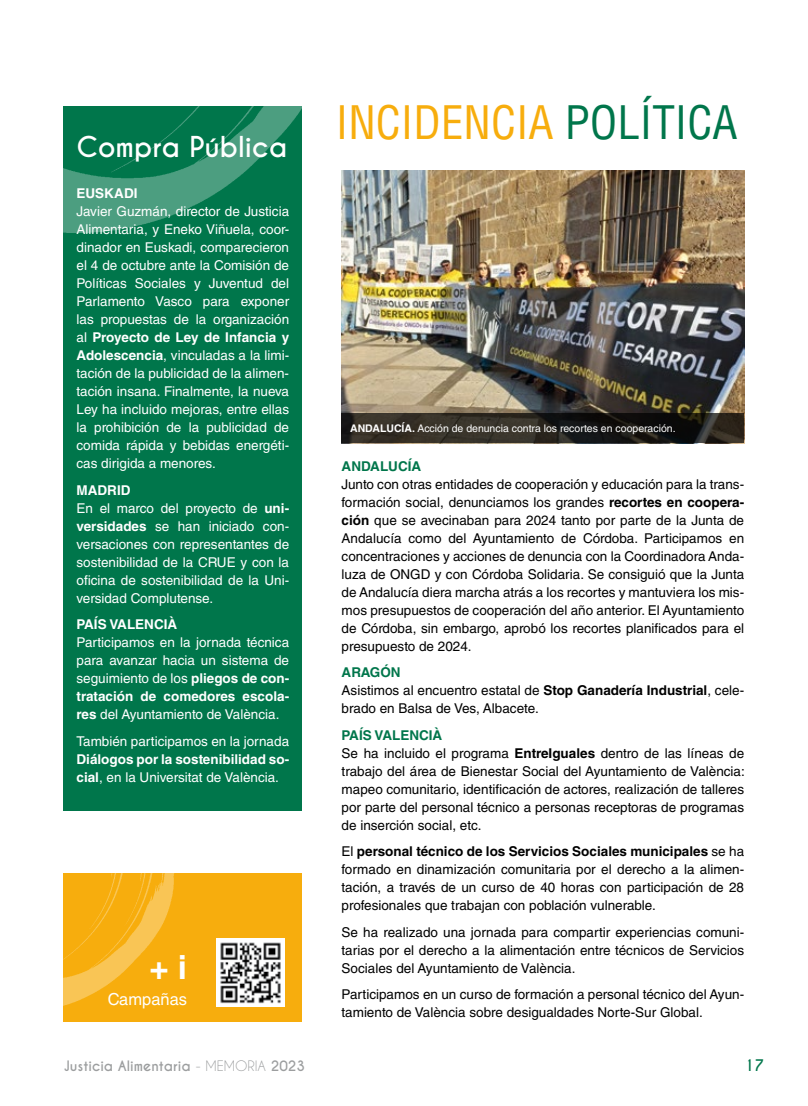
<style>
.page{position:relative;width:808px;height:1106px;background:#fff}
.page>*{position:absolute;margin:0;border:0;box-sizing:border-box;transform-origin:0 0}
.t1{font:condensed 45px "Helvetica LT Std";color:#f7ad0d}
.t2{font:condensed 45px "Helvetica LT Std";color:#00764b}
.t3{font:700 33px "Helvetica LT Std";color:#fff}
.t4{font:700 27px "Caviar Dreams";color:#fff}
.t5{font:16.5px "Helvetica LT Std";color:#fff}
.t6{font:700 15px "Caviar Dreams";color:#00764b}
.t7{font:13.5px/18px "Helvetica LT Std";color:#000;text-align:justify}
.t8{font:13.5px/18px "Helvetica LT Std";color:#fff;text-align:justify}
.t9{font:700 13.5px/18px "Helvetica LT Std";color:#fff}
.t10{font:700 13.5px "Caviar Dreams";color:#9c9e9f}
.t11{font:700 13.5px "Helvetica LT Std";color:#00764b}
.t12{font:10.5px "Helvetica LT Std";color:#fff}
.s1{font-weight:700}
.s2{font-weight:400}
.s3{font-weight:700;color:#00764b}
</style>
<div class="page">
<div style="left:64px;top:106px;width:238px;height:705px;background:#00764b"></div>
<img style="left:64px;top:106px;width:238px;height:126px">
<div style="left:64px;top:873px;width:238px;height:149px;background:#f7ad0d"></div>
<img style="left:217px;top:938px;width:68px;height:68px">
<img style="left:64px;top:873px;width:111px;height:133px">
<img style="left:342px;top:170px;width:402px;height:274px">
<svg style="left:342px;top:413px;width:402px;height:30px;background:#27241e"></svg>
<h3 class="t4" style="left:77px;top:131px;width:212px">Compra Pública</h3>
<p class="t9" style="left:77px;top:184px;width:47px">Euskadi</p>
<p class="t8" style="left:77px;top:202px;width:214px">Javier Guzmán, director de Justicia Alimentaria, y Eneko Viñuela, coor&shy;dinador en Euskadi, comparecieron el 4 de octubre ante la Comisión de Políticas Sociales y Juventud del Parlamento Vasco para exponer las propuestas de la organización al <span class="s1">Proyecto de Ley de Infancia y Adolescencia</span>, vinculadas a la limi&shy;tación de la publicidad de la alimen&shy;tación insana. Finalmente, la nueva Ley ha incluido mejoras, entre ellas la prohibición de la publicidad de comida rápida y bebidas energéti&shy;cas dirigida a menores.</p>
<p class="t8" style="left:77px;top:481px;width:214px;text-align:left"><span class="s1">MADRID<br></span>En el marco del proyecto de <span class="s1">uni&shy;versidades</span> se han iniciado con&shy;versaciones con representantes de sostenibilidad de la CRUE y con la oficina de sostenibilidad de la Uni&shy;versidad Complutense.</p>
<p class="t9" style="left:77px;top:615px;width:50px">Pa ís Valenci</p>
<p class="t9" style="left:168px;top:615px;width:11px">à</p>
<p class="t8" style="left:77px;top:633px;width:214px">Participamos en la jornada técnica para avanzar hacia un sistema de seguimiento de los <span class="s1">pliegos de con&shy;tratación de comedores escola&shy;res</span> del Ayuntamiento de València.</p>
<p class="t8" style="left:77px;top:732px;width:214px">También participamos en la jornada</p>
<p class="t9" style="left:77px;top:750px;width:214px">Diálogos por la sostenibilidad so&shy;cial<span class="s2">, en la Universitat de València.</span></p>
<h2 class="t3" style="left:149px;top:947px;width:39px">+ i</h2>
<p class="t5" style="left:108px;top:989px;width:81px">Campañas</p>
<h1 class="t1" style="left:336px;top:94px;width:36px">INCIDENCIA</h1>
<h1 class="t2" style="left:565px;top:94px;width:23px">POLÍTICA</h1>
<p class="t12" style="left:350px;top:422px;width:327px"><span class="s1">ANDALUCÍA.</span> Acción de denuncia contra los recortes en cooperación.</p>
<p class="t11" style="left:342px;top:457px;width:20px">Andaluc</p>
<p class="t11" style="left:408px;top:457px;width:13px">ía</p>
<p class="t7" style="left:342px;top:475px;width:404px">Junto con otras entidades de cooperación y educación para la trans&shy;formación social, denunciamos los grandes <span class="s1">recortes en coopera&shy;ción</span> que se avecinaban para 2024 tanto por parte de la Junta de Andalucía como del Ayuntamiento de Córdoba. Participamos en concentraciones y acciones de denuncia con la Coordinadora Anda&shy;luza de ONGD y con Córdoba Solidaria. Se consiguió que la Junta de Andalucía diera marcha atrás a los recortes y mantuviera los mis&shy;mos presupuestos de cooperación del año anterior. El Ayuntamiento de Córdoba, sin embargo, aprobó los recortes planificados para el presupuesto de 2024.</p>
<p class="t7" style="left:342px;top:663px;width:404px;text-align:left"><span class="s3">Aragón<br></span>Asistimos al encuentro estatal de <span class="s1">Stop Ganadería Industrial</span>, cele&shy;brado en Balsa de Ves, Albacete.</p>
<p class="t11" style="left:342px;top:726px;width:50px">Pa ís Valenci</p>
<p class="t7" style="left:342px;top:726px;width:405px;text-align:left;text-indent:91px"><span class="s3">à<br></span>Se ha incluido el programa <span class="s1">EntreIguales</span> dentro de las líneas de trabajo del área de Bienestar Social del Ayuntamiento de València: mapeo comunitario, identificación de actores, realización de talleres por parte del personal técnico a personas receptoras de programas de inserción social, etc.</p>
<p class="t7" style="left:342px;top:842px;width:404px">El <span class="s1">personal técnico de los Servicios Sociales municipales</span> se ha formado en dinamización comunitaria por el derecho a la alimen&shy;tación, a través de un curso de 40 horas con participación de 28 profesionales que trabajan con población vulnerable.</p>
<p class="t7" style="left:342px;top:922px;width:404px">Se ha realizado una jornada para compartir experiencias comuni&shy;tarias por el derecho a la alimentación entre técnicos de Servicios Sociales del Ayuntamiento de València.</p>
<p class="t7" style="left:342px;top:985px;width:404px">Participamos en un curso de formación a personal técnico del Ayun&shy;tamiento de València sobre desigualdades Norte-Sur Global.</p>
<p class="t10" style="left:64px;top:1057px;width:243px">Justicia Alimentaria <span class="s2">- MEMORIA</span> 2023</p>
<p class="t6" style="left:744px;top:1056px;width:22px">17</p>
</div>
